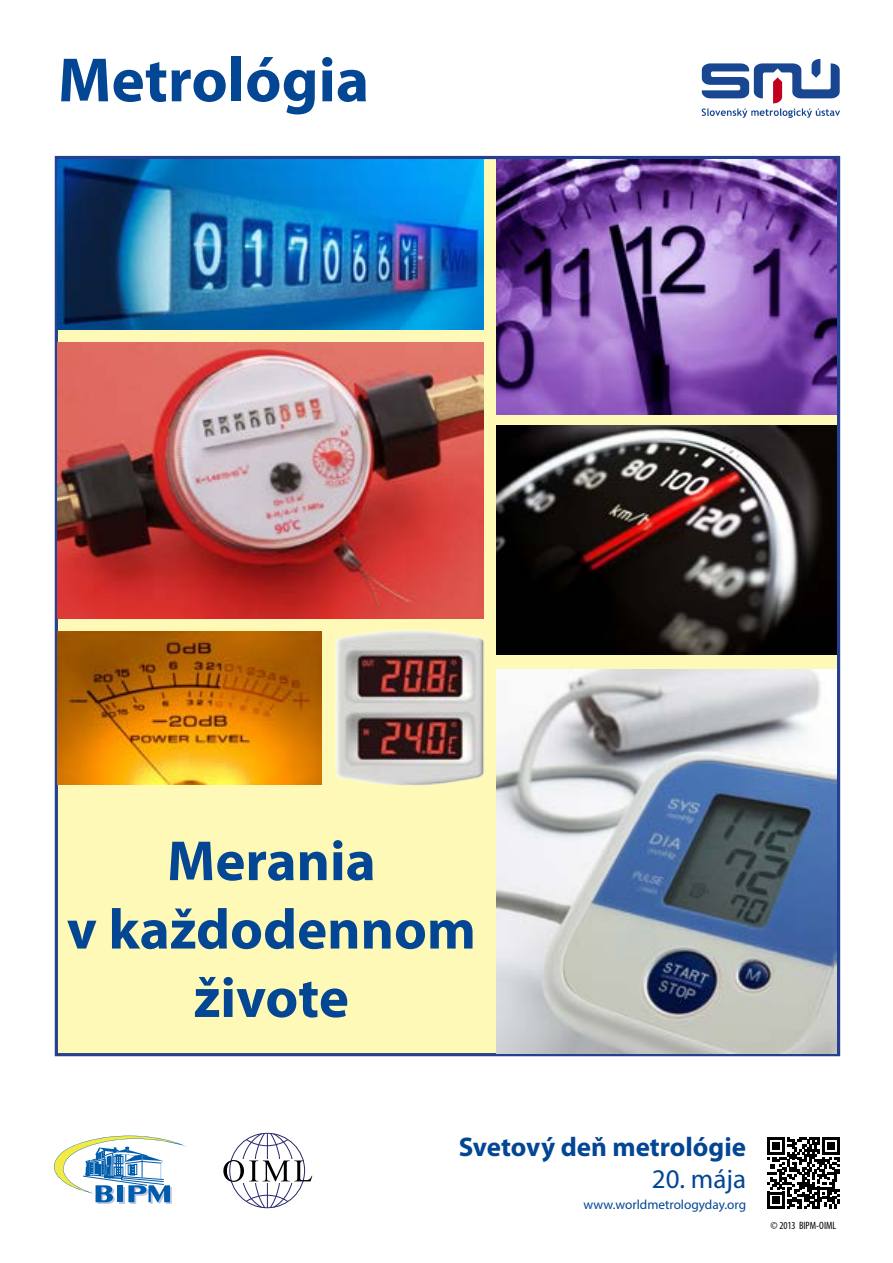
<style>
.page{position:relative;width:893px;height:1263px;background:#fff}
.page>*{position:absolute;margin:0;border:0;box-sizing:border-box;transform-origin:0 0}
.t1{font:700 63px "Myriad Pro";color:#034694}
.t2{font:700 57px/68.4px "Myriad Pro";color:#034694;text-align:center}
.t3{font:700 27px "Myriad Pro";color:#034694}
.t4{font:27px "Myriad Pro";color:#034694}
.t5{font:13.2px "Myriad Pro";color:#034694}
.t6{font:condensed 10.65px "Myriad Pro";color:#000}
</style>
<div class="page">
<div style="left:55px;top:156px;width:785px;height:900px;background:#fff9b8;border:3px solid #25408f"></div>
<svg style="left:54px;top:1136px;width:132px;height:68px"></svg>
<svg style="left:223px;top:1132px;width:89px;height:77px"></svg>
<svg style="left:767px;top:1137px;width:72px;height:72px"></svg>
<img style="left:335px;top:630px;width:149px;height:156px">
<img style="left:58px;top:159px;width:426px;height:170px">
<img style="left:58px;top:631px;width:264px;height:154px">
<img style="left:58px;top:342px;width:426px;height:277px">
<img style="left:496px;top:159px;width:341px;height:255px">
<img style="left:496px;top:425px;width:341px;height:230px">
<img style="left:496px;top:670px;width:341px;height:383px">
<svg style="left:702px;top:59px;width:138px;height:59px"></svg>
<h1 class="t1" style="left:58px;top:39px;width:313px">Metrológia</h1>
<h2 class="t2" style="left:67px;top:825px;width:411px">Merania<br>v každodennom živote</h2>
<h3 class="t3" style="left:459px;top:1129px;width:289px">Svetový deň metrológie</h3>
<h3 class="t4" style="left:652px;top:1163px;width:96px">20. mája</h3>
<p class="t5" style="left:584px;top:1196px;width:164px">www.worldmetrologyday.org</p>
<p class="t6" style="left:770px;top:1219px;width:67px">© 2013 BIPM-OIML</p>
</div>
